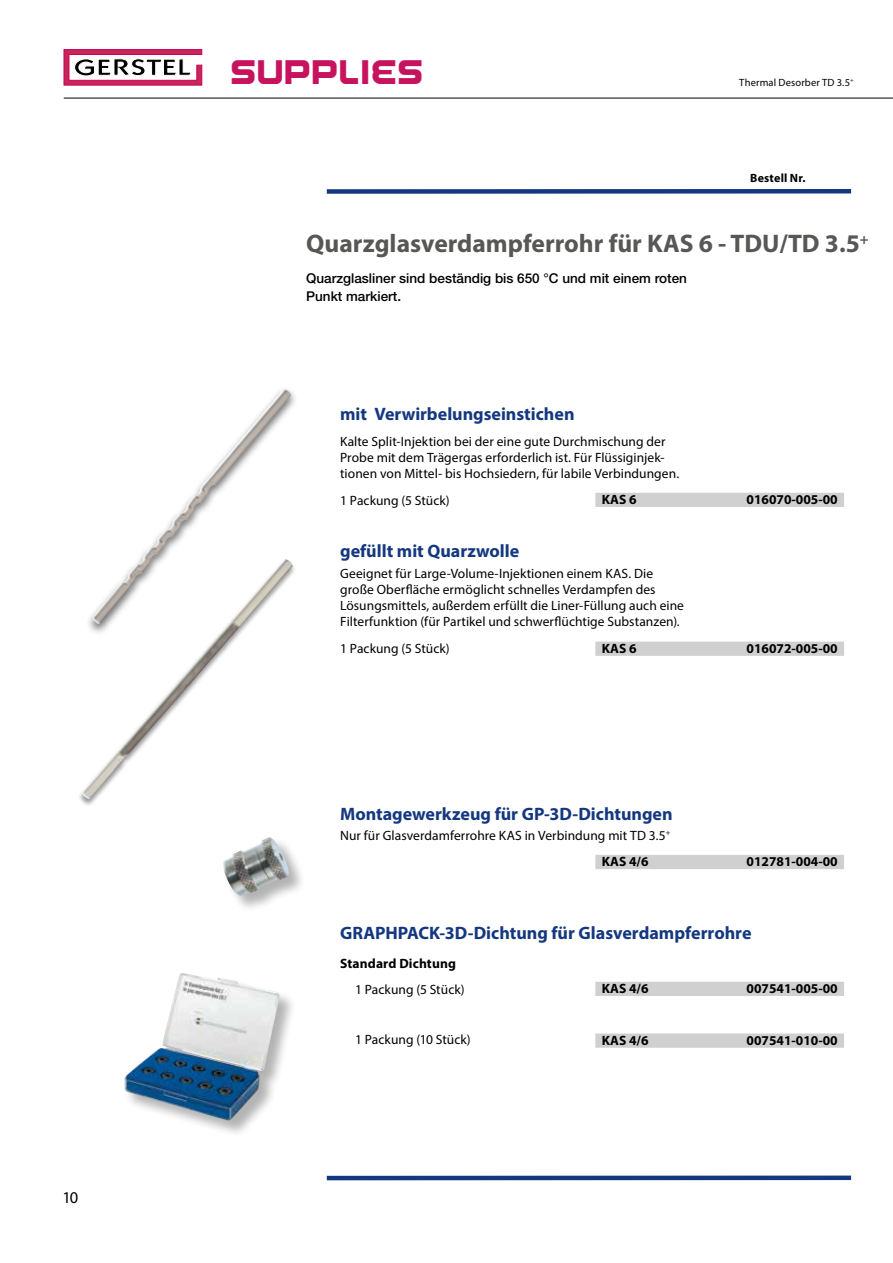
<style>
.page{position:relative;width:893px;height:1263px;background:#fff}
.page>*{position:absolute;margin:0;border:0;box-sizing:border-box;transform-origin:0 0}
.t1{font:36px "GERSTEL Logo";color:#c7135d}
.t2{font:700 25.5px "Myriad Pro";color:#575756}
.t3{font:700 18px "Myriad Pro";color:#14387f}
.t4{font:16.5px "Myriad Pro";color:#000}
.t5{font:13.5px/16.2px "Myriad Pro";letter-spacing:.005em;color:#000}
.t6{font:700 13.5px "Myriad Pro";color:#000}
.t7{font:500 13.5px/18px "Helvetica Neue";color:#000}
.t8{font:700 12px "Myriad Pro";letter-spacing:.015em;color:#000}
.t9{font:10.5px "Myriad Pro";letter-spacing:.015em;color:#000}
.s1{font-weight:700}
</style>
<div class="page">
<hr style="left:64px;top:98px;width:829px;height:1px;background:#000">
<svg style="left:64px;top:49px;width:138px;height:36px"></svg>
<div style="left:223px;top:837px;width:83px;height:76px;background:#000;opacity:.3"></div>
<img style="left:223px;top:837px;width:68px;height:61px">
<div style="left:124px;top:973px;width:173px;height:165px;background:#000;opacity:.3"></div>
<img style="left:124px;top:973px;width:156px;height:148px">
<div style="left:327px;top:189px;width:524px;height:5px;background:#14387f"></div>
<div style="left:327px;top:1175px;width:524px;height:5px;background:#14387f"></div>
<div style="left:595px;top:855px;width:249px;height:14px;background:#d0d0d0"></div>
<div style="left:595px;top:982px;width:249px;height:14px;background:#d0d0d0"></div>
<div style="left:595px;top:1033px;width:249px;height:15px;background:#d0d0d0"></div>
<div style="left:595px;top:493px;width:249px;height:14px;background:#d0d0d0"></div>
<div style="left:595px;top:642px;width:249px;height:14px;background:#d0d0d0"></div>
<div style="left:85px;top:386px;width:213px;height:250px;background:#000;opacity:.6"></div>
<img style="left:92px;top:456px;width:135px;height:103px">
<div style="left:78px;top:559px;width:219px;height:249px;background:#fff"></div>
<img style="left:82px;top:559px;width:211px;height:240px">
<p class="t4" style="left:62px;top:1187px;width:18px">10</p>
<h1 class="t1" style="left:230px;top:60px;width:195px">sUPPLIES</h1>
<p class="t9" style="left:739px;top:76px;width:116px">Thermal Desorber TD 3.5<sup>+</sup></p>
<p class="t8" style="left:750px;top:170px;width:57px">Bestell Nr.</p>
<h2 class="t2" style="left:306px;top:227px;width:564px">Quarzglasverdampferrohr für KAS 6 - TDU/TD 3.5<sup>+</sup></h2>
<p class="t7" style="left:306px;top:269px;width:382px">Quarzglasliner sind beständig bis 650 °C und mit einem roten<br>Punkt markiert.</p>
<h3 class="t3" style="left:340px;top:402px;width:236px">mit Verwirbelungseinstichen</h3>
<p class="t5" style="left:340px;top:433px;width:340px">Kalte Split-Injektion bei der eine gute Durchmischung der<br>Probe mit dem Trägergas erforderlich ist. Für Flüssiginjek&shy;tionen von Mittel- bis Hochsiedern, für labile Verbindungen.</p>
<p class="t5" style="left:340px;top:492px;width:111px">1 Packung (5 Stück)</p>
<p class="t6" style="left:602px;top:490px;width:36px">KAS 6</p>
<p class="t6" style="left:747px;top:490px;width:93px">016070-005-00</p>
<h3 class="t3" style="left:340px;top:539px;width:180px">gefüllt mit Quarzwolle</h3>
<p class="t5" style="left:340px;top:565px;width:345px">Geeignet für Large-Volume-Injektionen einem KAS. Die große Oberfläche ermöglicht schnelles Verdampfen des Lösungsmittels, außerdem erfüllt die Liner-Füllung auch eine Filterfunktion (für Partikel und schwerflüchtige Substanzen).</p>
<p class="t5" style="left:340px;top:640px;width:111px">1 Packung (5 Stück)</p>
<p class="t6" style="left:602px;top:639px;width:36px">KAS 6</p>
<p class="t6" style="left:747px;top:639px;width:93px">016072-005-00</p>
<h3 class="t3" style="left:340px;top:803px;width:334px">Montagewerkzeug für GP-3D-Dichtungen</h3>
<p class="t5" style="left:602px;top:822px;width:70px;line-height:26.2px;text-indent:-262px">Nur für Glasverdamferrohre KAS in Verbindung mit TD 3.5<sup>+<br></sup><span class="s1">KAS 4/6</span></p>
<p class="t6" style="left:747px;top:852px;width:93px">012781-004-00</p>
<h3 class="t3" style="left:340px;top:921px;width:413px">GRAPHPACK-3D-Dichtung für Glasverdampferrohre</h3>
<p class="t6" style="left:340px;top:955px;width:117px">Standard Dichtung</p>
<p class="t5" style="left:355px;top:981px;width:111px">1 Packung (5 Stück)</p>
<p class="t5" style="left:355px;top:1031px;width:117px">1 Packung (10 Stück)</p>
<p class="t6" style="left:602px;top:979px;width:48px">KAS 4/6</p>
<p class="t6" style="left:747px;top:979px;width:93px">007541-005-00</p>
<p class="t6" style="left:602px;top:1031px;width:48px">KAS 4/6</p>
<p class="t6" style="left:747px;top:1031px;width:93px">007541-010-00</p>
</div>
